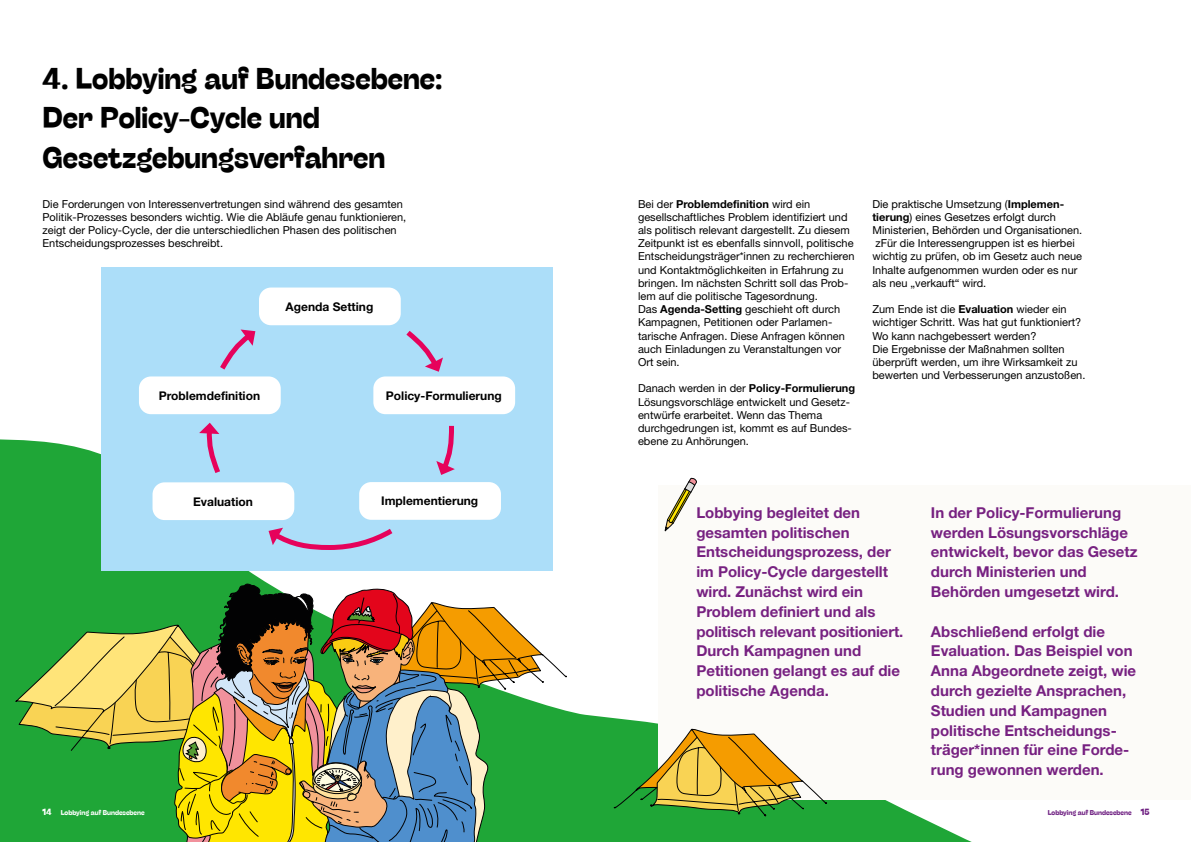
<style>
.page{position:relative;width:1191px;height:842px;background:#fff}
.page>*{position:absolute;margin:0;border:0;box-sizing:border-box;transform-origin:0 0}
.t1{font:700 30px/39.6px "Stinger";color:#000}
.t2{font:700 15px/19.8px "Helvetica Neue LT Pro";color:#772181}
.t3{font:700 12px "Helvetica Neue LT Pro";color:#000}
.t4{font:11px/13.2px "Helvetica Neue LT Pro";color:#000}
.t5{font:700 7px "Stinger";color:#702283}
.t6{font:700 7px "Stinger";color:#fff}
.s1{font-size:9px}
.s2{font-weight:700}
</style>
<div class="page">
<svg style="left:0;top:439px;width:972px;height:403px"></svg>
<div style="left:659px;top:485px;width:532px;height:314px;background:#fcfbf8"></div>
<svg style="left:665px;top:478px;width:32px;height:54px"></svg>
<div style="left:101px;top:267px;width:452px;height:304px;background:#acdef9"></div>
<div style="left:259px;top:288px;width:142px;height:37px;background:#fff;border-radius:12px"></div>
<div style="left:373px;top:376px;width:142px;height:38px;background:#fff;border-radius:12px"></div>
<div style="left:359px;top:482px;width:142px;height:38px;background:#fff;border-radius:12px"></div>
<div style="left:152px;top:482px;width:142px;height:38px;background:#fff;border-radius:12px"></div>
<div style="left:139px;top:376px;width:142px;height:38px;background:#fff;border-radius:12px"></div>
<svg style="left:406px;top:331px;width:37px;height:41px"></svg>
<svg style="left:436px;top:425px;width:19px;height:50px"></svg>
<svg style="left:268px;top:527px;width:125px;height:23px"></svg>
<svg style="left:220px;top:329px;width:36px;height:41px"></svg>
<svg style="left:199px;top:423px;width:21px;height:50px"></svg>
<svg style="left:613px;top:729px;width:220px;height:113px"></svg>
<svg style="left:0;top:583px;width:573px;height:259px;background:#85a357"></svg>
<h1 class="t1" style="left:43px;top:59px;width:401px">4. Lobbying auf Bundesebene:<br>Der Policy-Cycle und<br>Gesetzgebungsverfahren</h1>
<p class="t4" style="left:43px;top:197px;width:365px">Die Forderungen von Interessenvertretungen sind während des gesamten Politik-Prozesses besonders wichtig. Wie die Abläufe genau funktionieren, zeigt der Policy-Cycle, der die unterschiedlichen Phasen des politischen Entscheidungsprozesses beschreibt.</p>
<p class="t3" style="left:286px;top:299px;width:89px">Agenda Setting</p>
<p class="t3" style="left:159px;top:388px;width:103px">Problemdefinition</p>
<p class="t3" style="left:386px;top:388px;width:117px">Policy-Formulierung</p>
<p class="t3" style="left:193px;top:494px;width:61px">Evaluation</p>
<p class="t3" style="left:381px;top:493px;width:99px">Implementierung</p>
<p class="t6" style="left:43px;top:809px;width:104px"><span class="s1">14</span> Lobbying auf Bundesebene</p>
<p class="t4" style="left:638px;top:197px;width:218px">Bei der <span class="s2">Problemdefinition</span> wird ein gesellschaftliches Problem identifiziert und als politisch relevant dargestellt. Zu diesem Zeitpunkt ist es ebenfalls sinnvoll, politische Entscheidungsträger*innen zu recherchieren und Kontaktmöglichkeiten in Erfahrung zu bringen. Im nächsten Schritt soll das Prob&shy;lem auf die politische Tagesordnung.<br>Das <span class="s2">Agenda-Setting</span> geschieht oft durch Kampagnen, Petitionen oder Parlamen&shy;tarische Anfragen. Diese Anfragen können auch Einladungen zu Veranstaltungen vor Ort sein.</p>
<p class="t4" style="left:638px;top:382px;width:219px">Danach werden in der <span class="s2">Policy-Formulierung </span>Lösungsvorschläge entwickelt und Gesetz&shy;entwürfe erarbeitet. Wenn das Thema durchgedrungen ist, kommt es auf Bundes&shy;ebene zu Anhörungen.</p>
<p class="t4" style="left:872px;top:197px;width:211px">Die praktische Umsetzung (<span class="s2">Implemen&shy;tierung</span>) eines Gesetzes erfolgt durch Ministerien, Behörden und Organisationen. zFür die Interessengruppen ist es hierbei wichtig zu prüfen, ob im Gesetz auch neue Inhalte aufgenommen wurden oder es nur als neu „verkauft“ wird.</p>
<p class="t4" style="left:872px;top:302px;width:214px">Zum Ende ist die <span class="s2">Evaluation</span> wieder ein wichtiger Schritt. Was hat gut funktioniert?<br>Wo kann nachgebessert werden?<br>Die Ergebnisse der Maßnahmen sollten überprüft werden, um ihre Wirksamkeit zu bewerten und Verbesserungen anzustoßen.</p>
<p class="t2" style="left:696px;top:502px;width:208px">Lobbying begleitet den gesamten politischen<br>Entscheidungsprozess, der im Policy-Cycle dargestellt wird. Zunächst wird ein<br>Problem definiert und als politisch relevant positioniert.<br>Durch Kampagnen und<br>Petitionen gelangt es auf die politische Agenda.</p>
<h2 class="t2" style="left:931px;top:502px;width:208px">In der Policy-Formulierung werden Lösungsvorschläge entwickelt, bevor das Gesetz durch Ministerien und<br>Behörden umgesetzt wird.</h2>
<h2 class="t2" style="left:931px;top:621px;width:207px">Abschließend erfolgt die<br>Evaluation. Das Beispiel von<br>Anna Abgeordnete zeigt, wie durch gezielte Ansprachen,<br>Studien und Kampagnen politische Entscheidungs&shy;träger*innen für eine Forde&shy;rung gewonnen werden.</h2>
<p class="t5" style="left:1047px;top:809px;width:103px">Lobbying auf Bundesebene <span class="s1">15</span></p>
</div>
